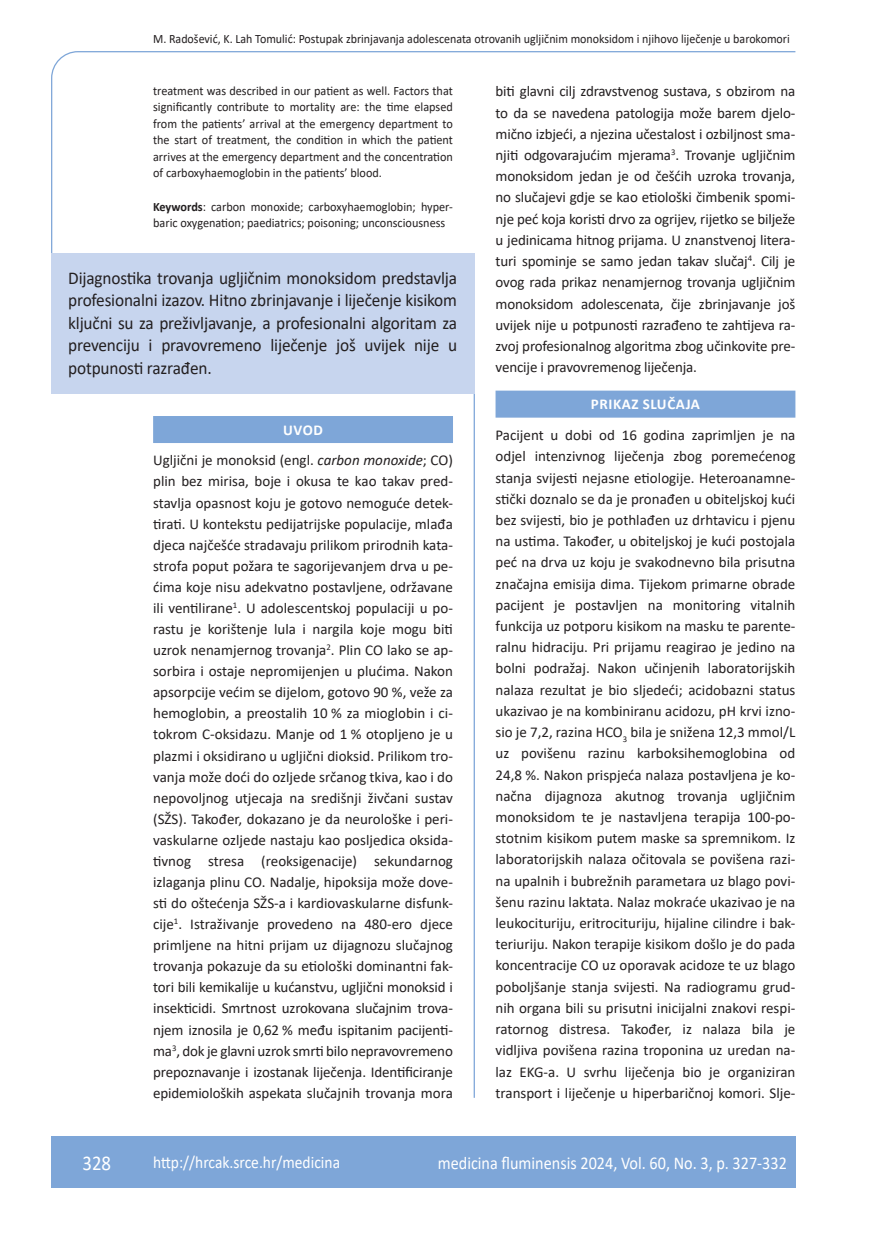
<style>
.page{position:relative;width:872px;height:1234px;background:#fff}
.page>*{position:absolute;margin:0;border:0;box-sizing:border-box;transform-origin:0 0}
.t1{font:21px "Calibri";color:#fff;scale:.9 1}
.t2{font:18px/22.5px "Calibri";letter-spacing:-.01em;color:#231f20;text-align:justify;scale:.96 1}
.t3{font:18px "Calibri";color:#fff;scale:.9 1}
.t4{font:17.25px "Calibri";color:#fff;scale:.9 1}
.t5{font:15px/21.1px "Calibri";letter-spacing:-.01em;color:#231f20;text-align:justify}
.t6{font:700 15px "Calibri";letter-spacing:.04em;color:#fff}
.t7{font:12.75px/16.5px "Calibri";color:#231f20;text-align:justify;scale:.96 1}
.t8{font:12.75px "Calibri";color:#231f20;scale:.94 1}
.s1{font-weight:700}
.s2{font-weight:700;color:#fff}
.s3{font-style:italic}
</style>
<div class="page">
<svg style="left:51px;top:51px;width:745px;height:275px"></svg>
<hr style="left:473px;top:393px;width:2px;height:704px;background:#7ea6d8">
<div style="left:51px;top:1135px;width:744px;height:51px;background:#7ea6d8"></div>
<div style="left:495px;top:390px;width:300px;height:27px;background:#7ea6d8"></div>
<div style="left:51px;top:253px;width:423px;height:141px;background:#c7d5ee"></div>
<div style="left:153px;top:416px;width:300px;height:27px;background:#7ea6d8"></div>
<p class="t8" style="left:153px;top:29px;width:679px">M. Radošević, K. Lah Tomulić: Postupak zbrinjavanja adolescenata otrovanih ugljičnim monoksidom i njihovo liječenje u barokomori</p>
<p class="t7" style="left:153px;top:82px;width:314px">treatment was described in our patient as well. Factors that significantly contribute to mortality are: the time elapsed from the patients’ arrival at the emergency department to the start of treatment, the condition in which the patient arrives at the emergency department and the concentration of carboxyhaemoglobin in the patients’ blood.</p>
<p class="t7" style="left:153px;top:198px;width:314px"><span class="s1">Keywords</span>: carbon monoxide; carboxyhaemoglobin; hyper&shy;baric oxygenation; paediatrics; poisoning; unconsciousness</p>
<p class="t2" style="left:68px;top:266px;width:406px">Dijagnostika trovanja ugljičnim monoksidom predstavlja profesionalni izazov. Hitno zbrinjavanje i liječenje kisikom ključni su za preživljavanje, a profesionalni algoritam za prevenciju i pravovremeno liječenje još uvijek nije u potpunosti razrađen.</p>
<p class="t5" style="left:153px;top:414px;width:301px;line-height:30.6px;text-align:center"><span class="s2">UVOD<br></span>Ugljični je monoksid (engl. <span class="s3">carbon monoxide</span>; CO)</p>
<p class="t5" style="left:153px;top:470px;width:301px">plin bez mirisa, boje i okusa te kao takav pred&shy;stavlja opasnost koju je gotovo nemoguće detek&shy;tirati. U kontekstu pedijatrijske populacije, mlađa djeca najčešće stradavaju prilikom prirodnih kata&shy;strofa poput požara te sagorijevanjem drva u pe&shy;ćima koje nisu adekvatno postavljene, održavane ili ventilirane<sup>1</sup>. U adolescentskoj populaciji u po&shy;rastu je korištenje lula i nargila koje mogu biti uzrok nenamjernog trovanja<sup>2</sup>. Plin CO lako se ap&shy;sorbira i ostaje nepromijenjen u plućima. Nakon apsorpcije većim se dijelom, gotovo 90 %, veže za hemoglobin, a preostalih 10 % za mioglobin i ci&shy;tokrom C-oksidazu. Manje od 1 % otopljeno je u plazmi i oksidirano u ugljični dioksid. Prilikom tro&shy;vanja može doći do ozljede srčanog tkiva, kao i do nepovoljnog utjecaja na središnji živčani sustav (SŽS). Također, dokazano je da neurološke i peri&shy;vaskularne ozljede nastaju kao posljedica oksida&shy;tivnog stresa (reoksigenacije) sekundarnog izlaganja plinu CO. Nadalje, hipoksija može dove&shy;sti do oštećenja SŽS-a i kardiovaskularne disfunk&shy;cije<sup>1</sup>. Istraživanje provedeno na 480-ero djece primljene na hitni prijam uz dijagnozu slučajnog trovanja pokazuje da su etiološki dominantni fak&shy;tori bili kemikalije u kućanstvu, ugljični monoksid i insekticidi. Smrtnost uzrokovana slučajnim trova&shy;njem iznosila je 0,62 % među ispitanim pacijenti&shy;ma<sup>3</sup>, dok je glavni uzrok smrti bilo nepravovremeno prepoznavanje i izostanak liječenja. Identificiranje epidemioloških aspekata slučajnih trovanja mora</p>
<p class="t5" style="left:495px;top:80px;width:301px">biti glavni cilj zdravstvenog sustava, s obzirom na to da se navedena patologija može barem djelo&shy;mično izbjeći, a njezina učestalost i ozbiljnost sma&shy;njiti odgovarajućim mjerama<sup>3</sup>. Trovanje ugljičnim monoksidom jedan je od češćih uzroka trovanja, no slučajevi gdje se kao etiološki čimbenik spomi&shy;nje peć koja koristi drvo za ogrijev, rijetko se bilježe u jedinicama hitnog prijama. U znanstvenoj litera&shy;turi spominje se samo jedan takav slučaj<sup>4</sup>. Cilj je ovog rada prikaz nenamjernog trovanja ugljičnim monoksidom adolescenata, čije zbrinjavanje još uvijek nije u potpunosti razrađeno te zahtijeva ra&shy;zvoj profesionalnog algoritma zbog učinkovite pre&shy;vencije i pravovremenog liječenja.</p>
<p class="t6" style="left:591px;top:393px;width:111px">PRIKAZ SLUČAJA</p>
<p class="t5" style="left:495px;top:424px;width:301px">Pacijent u dobi od 16 godina zaprimljen je na odjel intenzivnog liječenja zbog poremećenog stanja svijesti nejasne etiologije. Heteroanamne&shy;stički doznalo se da je pronađen u obiteljskoj kući bez svijesti, bio je pothlađen uz drhtavicu i pjenu na ustima. Također, u obiteljskoj je kući postojala peć na drva uz koju je svakodnevno bila prisutna značajna emisija dima. Tijekom primarne obrade pacijent je postavljen na monitoring vitalnih funkcija uz potporu kisikom na masku te parente&shy;ralnu hidraciju. Pri prijamu reagirao je jedino na bolni podražaj. Nakon učinjenih laboratorijskih nalaza rezultat je bio sljedeći; acidobazni status ukazivao je na kombiniranu acidozu, pH krvi izno&shy;sio je 7,2, razina HCO<sub>3</sub> bila je snižena 12,3 mmol/L uz povišenu razinu karboksihemoglobina od 24,8 %. Nakon prispjeća nalaza postavljena je ko&shy;načna dijagnoza akutnog trovanja ugljičnim monoksidom te je nastavljena terapija 100-po&shy;stotnim kisikom putem maske sa spremnikom. Iz laboratorijskih nalaza očitovala se povišena razi&shy;na upalnih i bubrežnih parametara uz blago povi&shy;šenu razinu laktata. Nalaz mokraće ukazivao je na leukocituriju, eritrocituriju, hijaline cilindre i bak&shy;teriuriju. Nakon terapije kisikom došlo je do pada koncentracije CO uz oporavak acidoze te uz blago poboljšanje stanja svijesti. Na radiogramu grud&shy;nih organa bili su prisutni inicijalni znakovi respi&shy;ratornog distresa. Također, iz nalaza bila je vidljiva povišena razina troponina uz uredan na&shy;laz EKG-a. U svrhu liječenja bio je organiziran transport i liječenje u hiperbaričnoj komori. Slje-</p>
<h1 class="t1" style="left:82px;top:1147px;width:33px">328</h1>
<p class="t4" style="left:153px;top:1149px;width:209px">http://hrcak.srce.hr/medicina</p>
<p class="t3" style="left:438px;top:1149px;width:389px">medicina fluminensis 2024, Vol. 60, No. 3, p. 327-332</p>
</div>
